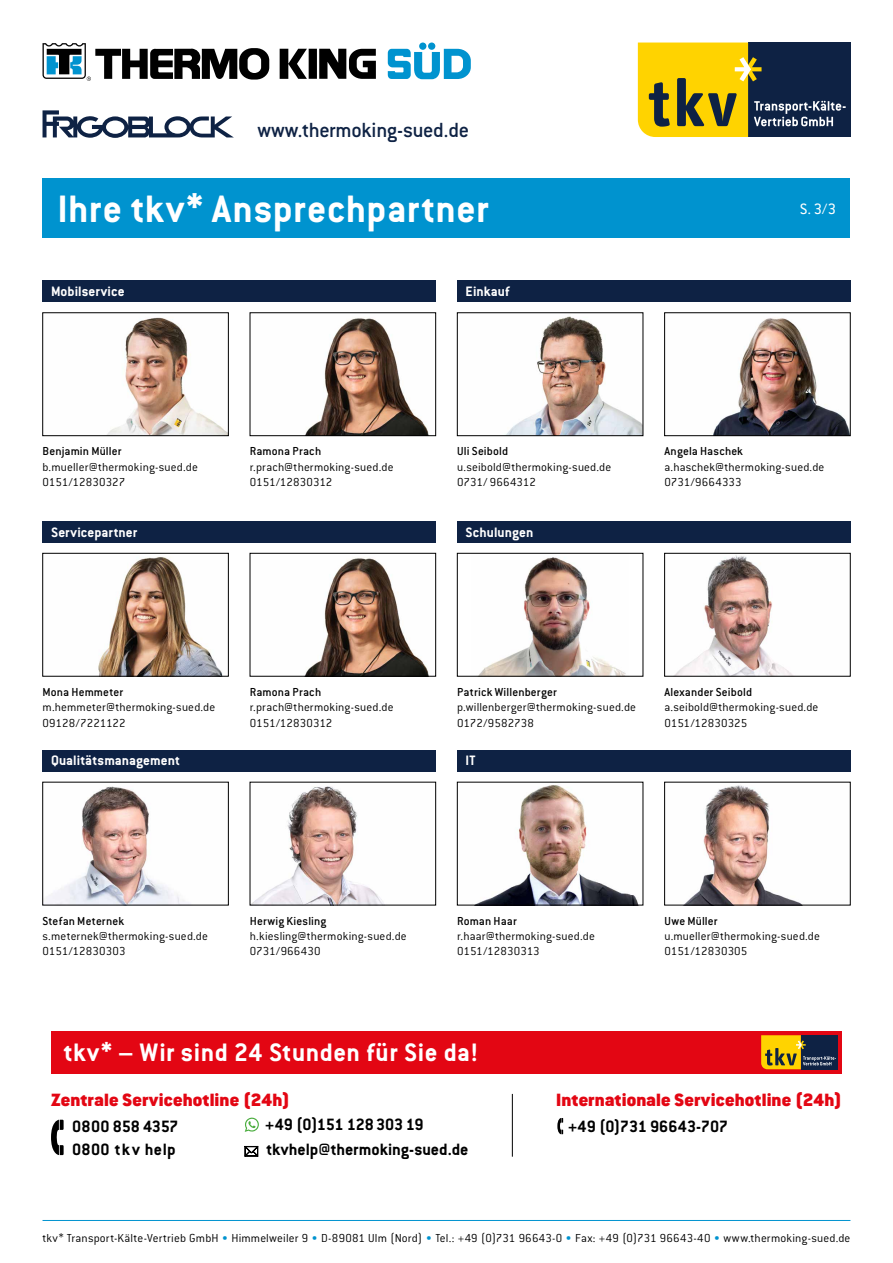
<style>
.page{position:relative;width:893px;height:1263px;background:#fff}
.page>*{position:absolute;margin:0;border:0;box-sizing:border-box;transform-origin:0 0}
.t1{font:700 42px "Conduit ITC";letter-spacing:.01em;color:#fff}
.t2{font:700 27.75px "Conduit ITC";letter-spacing:.015em;color:#fff}
.t3{font:22.5px "Conduit ITC Medium";letter-spacing:-.015em;color:#0e2244}
.t4{font:19.5px "Conduit ITC Black";letter-spacing:.01em;color:#e30613}
.t5{font:700 18px/23.4px "Conduit ITC";color:#000}
.t6{font:16.5px "Conduit ITC";color:#fff}
.t7{font:700 15px "Conduit ITC";letter-spacing:.005em;color:#fff}
.t8{font:12.75px/15.3px "Conduit ITC Light";letter-spacing:.01em;color:#000}
.t9{font:12.75px "Conduit ITC Medium";letter-spacing:.01em;color:#000}
.s1{color:#0093cf}
</style>
<div class="page">
<img style="left:479px;top:557px;width:147px;height:117px">
<div style="left:457px;top:553px;width:186px;height:123px;border:1px solid #000"></div>
<img style="left:98px;top:557px;width:124px;height:117px">
<div style="left:43px;top:553px;width:186px;height:123px;border:1px solid #000"></div>
<img style="left:506px;top:316px;width:135px;height:118px">
<div style="left:457px;top:313px;width:186px;height:123px;border:1px solid #000"></div>
<img style="left:713px;top:318px;width:135px;height:116px">
<div style="left:664px;top:313px;width:186px;height:123px;border:1px solid #000"></div>
<img style="left:305px;top:318px;width:124px;height:116px">
<div style="left:250px;top:313px;width:186px;height:123px;border:1px solid #000"></div>
<img style="left:108px;top:317px;width:119px;height:117px">
<div style="left:43px;top:313px;width:186px;height:123px;border:1px solid #000"></div>
<svg style="left:43px;top:43px;width:333px;height:38px"></svg>
<svg style="left:388px;top:43px;width:83px;height:36px"></svg>
<div style="left:748px;top:43px;width:102px;height:94px;background:#0e2244"></div>
<svg style="left:638px;top:43px;width:208px;height:94px"></svg>
<hr style="left:43px;top:1220px;width:807px;height:1px;background:#0093cf">
<div style="left:43px;top:179px;width:807px;height:59px;background:#0093cf"></div>
<svg style="left:43px;top:110px;width:191px;height:28px"></svg>
<div style="left:43px;top:281px;width:393px;height:21px;background:#0e2244"></div>
<div style="left:43px;top:521px;width:393px;height:21px;background:#0e2244"></div>
<div style="left:43px;top:750px;width:393px;height:21px;background:#0e2244"></div>
<div style="left:457px;top:750px;width:393px;height:21px;background:#0e2244"></div>
<div style="left:457px;top:281px;width:393px;height:21px;background:#0e2244"></div>
<div style="left:457px;top:521px;width:393px;height:21px;background:#0e2244"></div>
<img style="left:46px;top:786px;width:138px;height:117px">
<img style="left:478px;top:785px;width:160px;height:118px">
<div style="left:457px;top:782px;width:186px;height:123px;border:1px solid #000"></div>
<img style="left:686px;top:785px;width:114px;height:118px">
<div style="left:664px;top:782px;width:186px;height:123px;border:1px solid #000"></div>
<img style="left:252px;top:786px;width:132px;height:117px">
<img style="left:676px;top:555px;width:116px;height:119px">
<div style="left:664px;top:553px;width:186px;height:123px;border:1px solid #000"></div>
<img style="left:305px;top:558px;width:124px;height:116px">
<div style="left:250px;top:553px;width:186px;height:123px;border:1px solid #000"></div>
<div style="left:51px;top:1031px;width:791px;height:42px;background:#e30613"></div>
<svg style="left:51px;top:1120px;width:13px;height:35px"></svg>
<svg style="left:557px;top:1118px;width:6px;height:16px"></svg>
<hr style="left:512px;top:1094px;width:1px;height:63px;background:#000">
<div style="left:801px;top:1035px;width:37px;height:34px;background:#0e2244"></div>
<svg style="left:761px;top:1035px;width:75px;height:34px"></svg>
<svg style="left:245px;top:1117px;width:14px;height:15px"></svg>
<svg style="left:244px;top:1146px;width:14px;height:11px"></svg>
<h3 class="t3" style="left:257px;top:117px;width:213px">www.thermoking-sued.de</h3>
<h1 class="t1" style="left:57px;top:183px;width:433px">Ihre tkv* Ansprechpartner</h1>
<p class="t7" style="left:51px;top:282px;width:75px">Mobilservice</p>
<p class="t7" style="left:466px;top:282px;width:45px">Einkauf</p>
<p class="t6" style="left:800px;top:198px;width:38px">S. 3/3</p>
<p class="t9" style="left:43px;top:444px;width:81px">Benjamin Müller</p>
<p class="t8" style="left:43px;top:459px;width:157px">b.mueller@thermoking-sued.de<br>0151/12830327</p>
<p class="t7" style="left:51px;top:523px;width:88px">Servicepartner</p>
<p class="t9" style="left:250px;top:444px;width:73px">Ramona Prach</p>
<p class="t8" style="left:250px;top:459px;width:145px">r.prach@thermoking-sued.de<br>0151/12830312</p>
<p class="t9" style="left:457px;top:444px;width:53px">Uli Seibold</p>
<p class="t8" style="left:457px;top:459px;width:156px">u.seibold@thermoking-sued.de<br>0731/ 9664312</p>
<p class="t7" style="left:466px;top:523px;width:69px">Schulungen</p>
<p class="t9" style="left:664px;top:444px;width:80px">Angela Haschek</p>
<p class="t8" style="left:664px;top:459px;width:161px">a.haschek@thermoking-sued.de<br>0731/9664333</p>
<p class="t9" style="left:43px;top:684px;width:82px">Mona Hemmeter</p>
<p class="t8" style="left:43px;top:699px;width:174px">m.hemmeter@thermoking-sued.de<br>09128/7221122</p>
<p class="t9" style="left:250px;top:684px;width:73px">Ramona Prach</p>
<p class="t8" style="left:250px;top:699px;width:145px">r.prach@thermoking-sued.de<br>0151/12830312</p>
<p class="t9" style="left:457px;top:684px;width:101px">Patrick Willenberger</p>
<p class="t8" style="left:457px;top:699px;width:180px">p.willenberger@thermoking-sued.de<br>0172/9582738</p>
<p class="t9" style="left:664px;top:684px;width:89px">Alexander Seibold</p>
<p class="t8" style="left:664px;top:699px;width:155px">a.seibold@thermoking-sued.de<br>0151/12830325</p>
<p class="t7" style="left:51px;top:752px;width:131px">Qualitätsmanagement</p>
<p class="t7" style="left:466px;top:752px;width:12px">IT</p>
<p class="t9" style="left:43px;top:913px;width:83px">Stefan Meternek</p>
<p class="t8" style="left:43px;top:928px;width:167px">s.meternek@thermoking-sued.de<br>0151/12830303</p>
<p class="t9" style="left:250px;top:913px;width:78px">Herwig Kiesling</p>
<p class="t8" style="left:250px;top:928px;width:158px">h.kiesling@thermoking-sued.de<br>0731/966430</p>
<p class="t9" style="left:457px;top:913px;width:61px">Roman Haar</p>
<p class="t8" style="left:457px;top:928px;width:139px">r.haar@thermoking-sued.de<br>0151/12830313</p>
<p class="t9" style="left:664px;top:913px;width:55px">Uwe Müller</p>
<p class="t8" style="left:664px;top:928px;width:157px">u.mueller@thermoking-sued.de<br>0151/12830305</p>
<h2 class="t2" style="left:64px;top:1035px;width:416px">tkv* – Wir sind 24 Stunden für Sie da!</h2>
<h3 class="t4" style="left:51px;top:1088px;width:240px">Zentrale Servicehotline (24h)</h3>
<h3 class="t5" style="left:72px;top:1114px;width:107px">0800 858 4357<br>0800 tkv help</h3>
<h3 class="t4" style="left:556px;top:1088px;width:287px">Internationale Servicehotline (24h)</h3>
<h3 class="t5" style="left:265px;top:1112px;width:160px">+49 (0)151 12830319</h3>
<h3 class="t5" style="left:568px;top:1114px;width:161px">+49 (0)731 96643-707</h3>
<h3 class="t5" style="left:266px;top:1137px;width:203px">tkvhelp@thermoking-sued.de</h3>
<p class="t8" style="left:43px;top:1230px;width:809px">tkv* Transport-Kälte-Vertrieb GmbH <span class="s1">•</span> Himmelweiler 9 <span class="s1">•</span> D-89081 Ulm (Nord) <span class="s1">•</span> Tel.: +49 (0)731 96643-0 <span class="s1">•</span> Fax: +49 (0)731 96643-40 <span class="s1">•</span> www.thermoking-sued.de</p>
</div>
